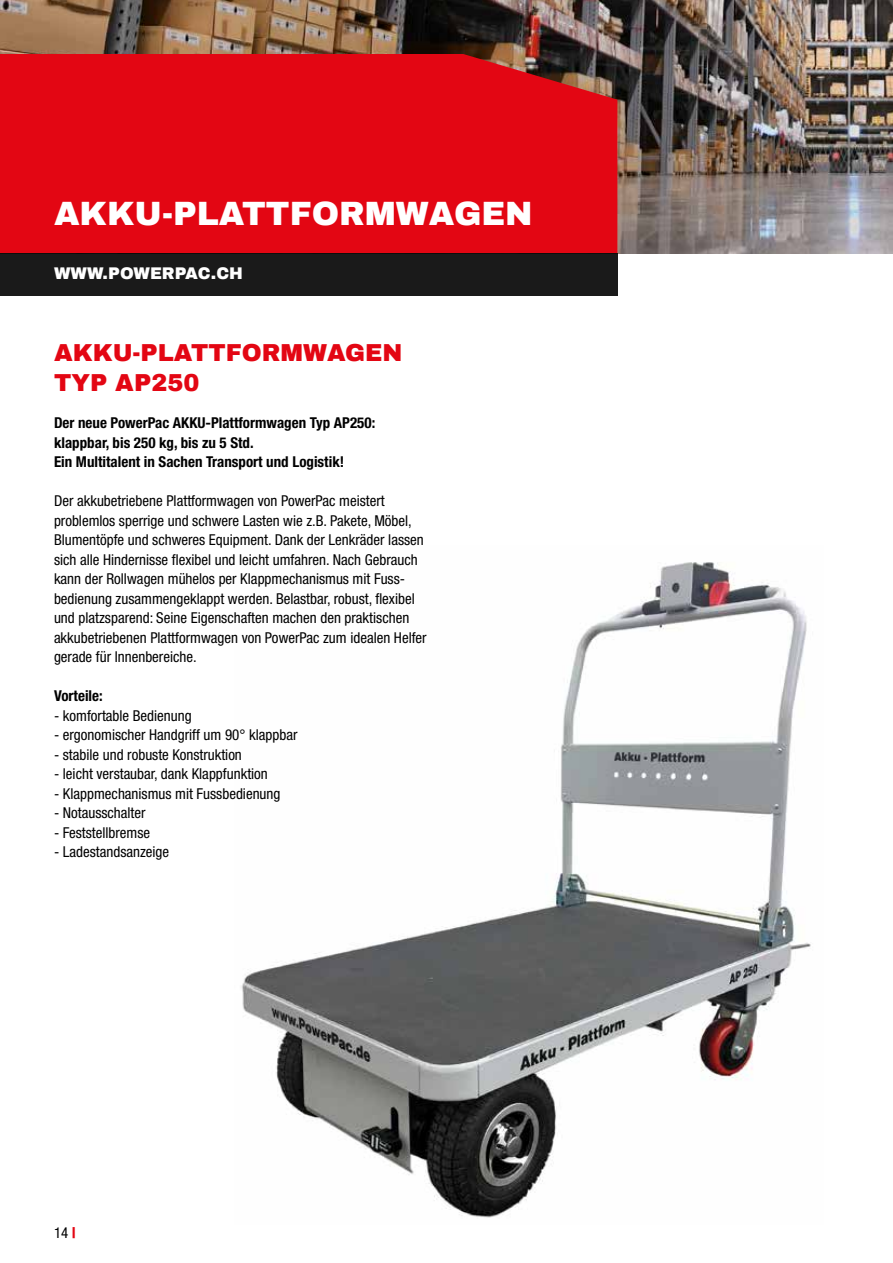
<style>
.page{position:relative;width:893px;height:1263px;background:#fff}
.page>*{position:absolute;margin:0;border:0;box-sizing:border-box;transform-origin:0 0}
.t1{font:900 33px "Archivo";color:#fff}
.t2{font:900 24px/30px "Archivo";color:#e30613}
.t3{font:900 16.5px "Archivo";color:#fff}
.t4{font:condensed 15px/19.5px "Helvetica Neue LT";color:#000}
.t5{font:700 condensed 15px/19.5px "Helvetica Neue LT";color:#000}
.s1{font-weight:900;color:#e30613}
</style>
<div class="page">
<img style="left:0;top:0;width:893px;height:253px">
<div style="left:0;top:54px;width:617px;height:199px;background:#e30613"></div>
<div style="left:0;top:253px;width:617px;height:43px;background:#1a1a1a"></div>
<img style="left:241px;top:562px;width:570px;height:656px">
<h1 class="t1" style="left:54px;top:193px;width:480px">AKKU-PLATTFORMWAGEN</h1>
<p class="t3" style="left:54px;top:263px;width:191px">WWW.POWERPAC.CH</p>
<h2 class="t2" style="left:54px;top:338px;width:350px">AKKU-PLATTFORMWAGEN<br>TYP AP250</h2>
<p class="t5" style="left:54px;top:413px;width:323px">Der neue PowerPac AKKU-Plattformwagen Typ AP250: klappbar, bis 250 kg, bis zu 5 Std.<br>Ein Multitalent in Sachen Transport und Logistik!</p>
<p class="t4" style="left:54px;top:491px;width:374px">Der akkubetriebene Plattformwagen von PowerPac meistert problemlos sperrige und schwere Lasten wie z.B. Pakete, Möbel, Blumentöpfe und schweres Equipment. Dank der Lenkräder lassen sich alle Hindernisse flexibel und leicht umfahren. Nach Gebrauch kann der Rollwagen mühelos per Klappmechanismus mit Fuss&shy;bedienung zusammengeklappt werden. Belastbar, robust, flexibel und platzsparend: Seine Eigenschaften machen den praktischen akkubetriebenen Plattformwagen von PowerPac zum idealen Helfer gerade für Innenbereiche.</p>
<p class="t5" style="left:54px;top:686px;width:50px">Vorteile:</p>
<p class="t4" style="left:54px;top:706px;width:139px">- komfortable Bedienung</p>
<p class="t4" style="left:54px;top:725px;width:245px">- ergonomischer Handgriff um 90° klappbar</p>
<p class="t4" style="left:54px;top:745px;width:189px">- stabile und robuste Konstruktion</p>
<p class="t4" style="left:54px;top:764px;width:215px">- leicht verstaubar, dank Klappfunktion</p>
<p class="t4" style="left:54px;top:784px;width:228px">- Klappmechanismus mit Fussbedienung</p>
<p class="t4" style="left:54px;top:803px;width:93px">- Notausschalter</p>
<p class="t4" style="left:54px;top:823px;width:98px">- Feststellbremse</p>
<p class="t4" style="left:54px;top:842px;width:117px">- Ladestandsanzeige</p>
<p class="t4" style="left:54px;top:1223px;width:23px">14 <span class="s1">|</span></p>
</div>
